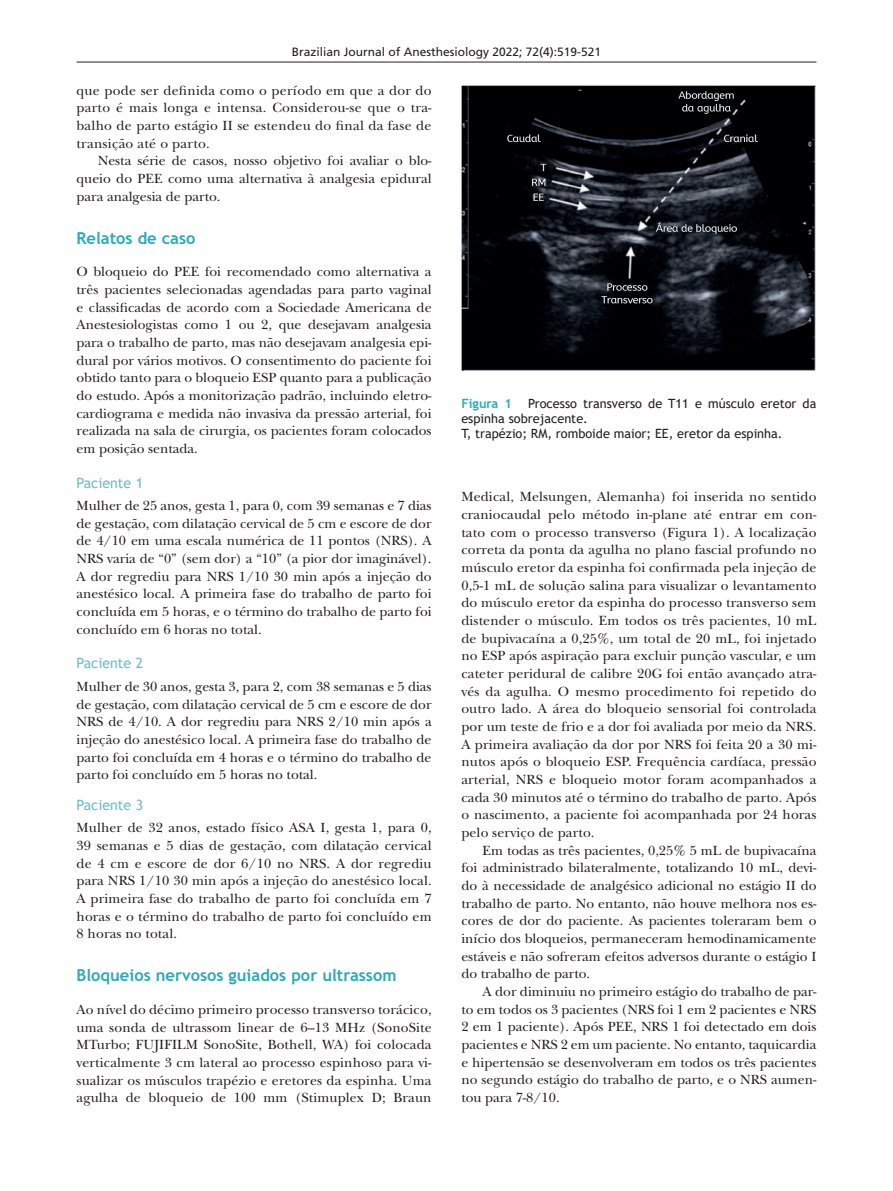
<style>
.page{position:relative;width:893px;height:1191px;background:#fff}
.page>*{position:absolute;margin:0;border:0;box-sizing:border-box;transform-origin:0 0}
.Intertitulo_Texto{font:700 16.5px "Trebuchet MS";color:#2ca9b9}
.Intertitulo_Sub_Text{font:14.25px "Trebuchet MS";color:#70bbc7}
.Texto{font:13.8px/17.7px "New Baskerville Std";color:#231f20;text-align:justify}
.Figura_Texto_Preto{font:12.75px/15px "Trebuchet MS";color:#231f20}
.Figura_Texto_Preto-2{font:700 12.75px "Trebuchet MS";color:#2ca9b9}
.t1{font:12px "Frutiger LT Std";color:#231f20}
</style>
<div class="page">
<hr style="left:77px;top:62px;width:739px;height:1px;background:#231f20">
<img style="left:461px;top:85px;width:355px;height:285px">
<p class="t1" style="left:292px;top:44px;width:311px">Brazilian Journal of Anesthesiology 2022; 72(4):519-521</p>
<p class="Texto" style="left:77px;top:81px;width:357px">que pode ser definida como o período em que a dor do parto é mais longa e intensa. Considerou-se que o tra&shy;balho de parto estágio II se estendeu do final da fase de transição até o parto.</p>
<p class="Texto" style="left:77px;top:152px;width:357px;text-indent:21px">Nesta série de casos, nosso objetivo foi avaliar o blo&shy;queio do PEE como uma alternativa à analgesia epidural para analgesia de parto.</p>
<p class="Intertitulo_Texto" style="left:77px;top:227px;width:120px">Relatos de caso</p>
<p class="Texto" style="left:77px;top:263px;width:357px">O bloqueio do PEE foi recomendado como alternativa a três pacientes selecionadas agendadas para parto vaginal e classificadas de acordo com a Sociedade Americana de Anestesiologistas como 1 ou 2, que desejavam analgesia para o trabalho de parto, mas não desejavam analgesia epi&shy;dural por vários motivos. O consentimento do paciente foi obtido tanto para o bloqueio ESP quanto para a publicação do estudo. Após a monitorização padrão, incluindo eletro&shy;cardiograma e medida não invasiva da pressão arterial, foi realizada na sala de cirurgia, os pacientes foram colocados em posição sentada.</p>
<p class="Intertitulo_Sub_Text" style="left:77px;top:473px;width:68px">Paciente 1</p>
<p class="Texto" style="left:77px;top:497px;width:357px">Mulher de 25 anos, gesta 1, para 0, com 39 semanas e 7 dias de gestação, com dilatação cervical de 5 cm e escore de dor de 4/10 em uma escala numérica de 11 pontos (NRS). A NRS varia de “0” (sem dor) a “10” (a pior dor imaginável).<br>A dor regrediu para NRS 1/10 30 min após a injeção do anestésico local. A primeira fase do trabalho de parto foi concluída em 5 horas, e o término do trabalho de parto foi concluído em 6 horas no total.</p>
<p class="Intertitulo_Sub_Text" style="left:77px;top:654px;width:68px">Paciente 2</p>
<p class="Texto" style="left:77px;top:677px;width:357px">Mulher de 30 anos, gesta 3, para 2, com 38 semanas e 5 dias de gestação, com dilatação cervical de 5 cm e escore de dor NRS de 4/10. A dor regrediu para NRS 2/10 min após a injeção do anestésico local. A primeira fase do trabalho de parto foi concluída em 4 horas e o término do trabalho de parto foi concluído em 5 horas no total.</p>
<p class="Intertitulo_Sub_Text" style="left:77px;top:795px;width:68px">Paciente 3</p>
<p class="Texto" style="left:77px;top:819px;width:357px">Mulher de 32 anos, estado físico ASA I, gesta 1, para 0, 39 semanas e 5 dias de gestação, com dilatação cervical de 4 cm e escore de dor 6/10 no NRS. A dor regrediu para NRS 1/10 30 min após a injeção do anestésico local.<br>A primeira fase do trabalho de parto foi concluída em 7 horas e o término do trabalho de parto foi concluído em 8 horas no total.</p>
<p class="Intertitulo_Texto" style="left:77px;top:965px;width:321px">Bloqueios nervosos guiados por ultrassom</p>
<p class="Texto" style="left:77px;top:1000px;width:357px">Ao nível do décimo primeiro processo transverso torácico, uma sonda de ultrassom linear de 6–13 MHz (SonoSite MTurbo; FUJIFILM SonoSite, Bothell, WA) foi colocada verticalmente 3 cm lateral ao processo espinhoso para vi&shy;sualizar os músculos trapézio e eretores da espinha. Uma agulha de bloqueio de 100 mm (Stimuplex D; Braun</p>
<p class="Figura_Texto_Preto" style="left:461px;top:396px;width:357px;text-indent:67px">Processo transverso de T11 e músculo eretor da espinha sobrejacente.</p>
<p class="Figura_Texto_Preto" style="left:461px;top:426px;width:323px">T, trapézio; RM, romboide maior; EE, eretor da espinha.</p>
<p class="Figura_Texto_Preto-2" style="left:461px;top:395px;width:52px">Figura 1</p>
<p class="Texto" style="left:461px;top:488px;width:357px">Medical, Melsungen, Alemanha) foi inserida no sentido craniocaudal pelo método in-plane até entrar em con&shy;tato com o processo transverso (Figura 1). A localização correta da ponta da agulha no plano fascial profundo no músculo eretor da espinha foi confirmada pela injeção de 0,5-1 mL de solução salina para visualizar o levantamento do músculo eretor da espinha do processo transverso sem distender o músculo. Em todos os três pacientes, 10 mL de bupivacaína a 0,25%, um total de 20 mL, foi injetado no ESP após aspiração para excluir punção vascular, e um cateter peridural de calibre 20G foi então avançado atra&shy;vés da agulha. O mesmo procedimento foi repetido do outro lado. A área do bloqueio sensorial foi controlada por um teste de frio e a dor foi avaliada por meio da NRS.<br>A primeira avaliação da dor por NRS foi feita 20 a 30 mi&shy;nutos após o bloqueio ESP. Frequência cardíaca, pressão arterial, NRS e bloqueio motor foram acompanhados a cada 30 minutos até o término do trabalho de parto. Após o nascimento, a paciente foi acompanhada por 24 horas pelo serviço de parto.</p>
<p class="Texto" style="left:461px;top:841px;width:357px;text-indent:21px">Em todas as três pacientes, 0,25% 5 mL de bupivacaína foi administrado bilateralmente, totalizando 10 mL, devi&shy;do à necessidade de analgésico adicional no estágio II do trabalho de parto. No entanto, não houve melhora nos es&shy;cores de dor do paciente. As pacientes toleraram bem o início dos bloqueios, permaneceram hemodinamicamente estáveis e não sofreram efeitos adversos durante o estágio I do trabalho de parto.</p>
<p class="Texto" style="left:461px;top:982px;width:357px;text-indent:21px">A dor diminuiu no primeiro estágio do trabalho de par&shy;to em todos os 3 pacientes (NRS foi 1 em 2 pacientes e NRS 2 em 1 paciente). Após PEE, NRS 1 foi detectado em dois pacientes e NRS 2 em um paciente. No entanto, taquicardia e hipertensão se desenvolveram em todos os três pacientes no segundo estágio do trabalho de parto, e o NRS aumen&shy;tou para 7-8/10.</p>
</div>
